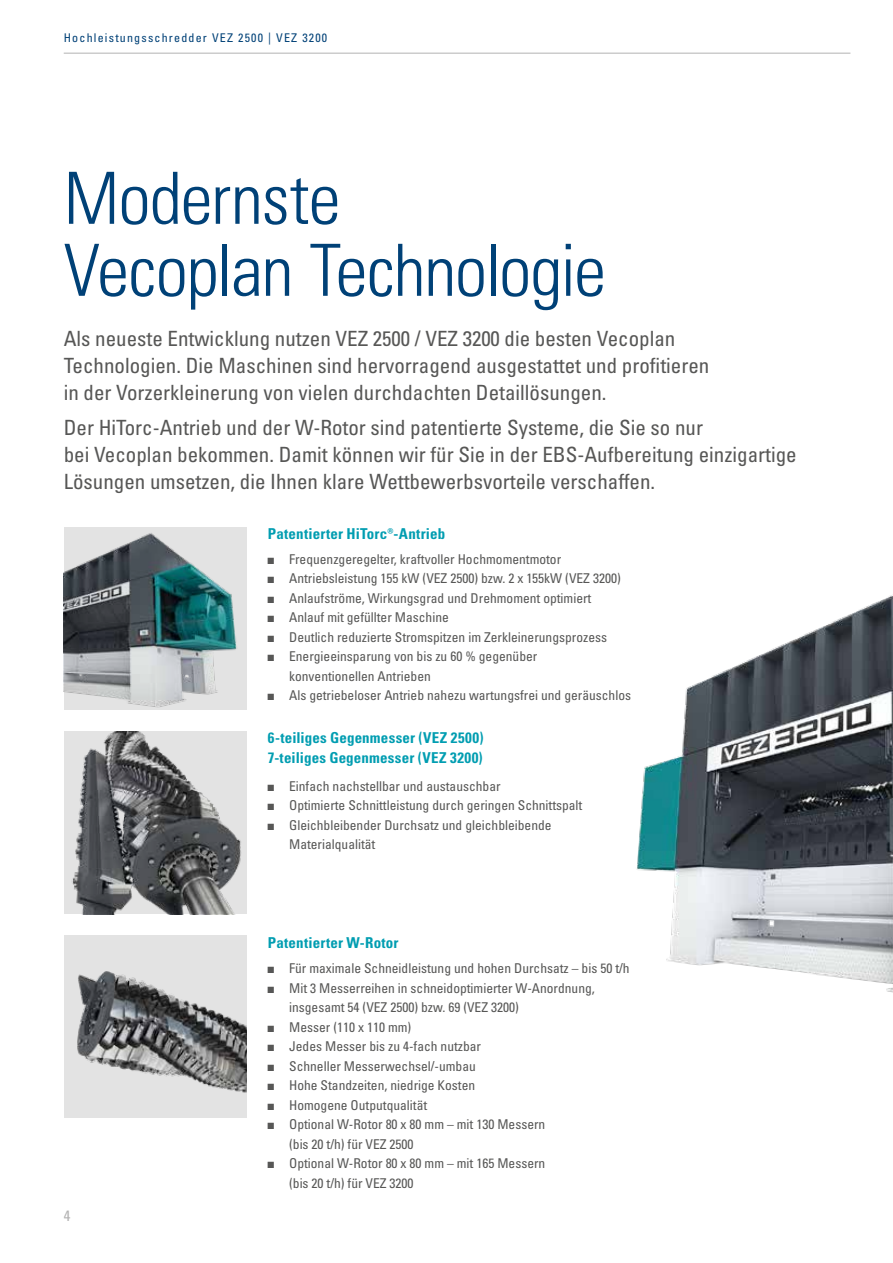
<style>
.page{position:relative;width:893px;height:1263px;background:#fff}
.page>*{position:absolute;margin:0;border:0;box-sizing:border-box;transform-origin:0 0}
.t1{font:300 condensed 72px/72px "Univers LT Pro";letter-spacing:-.02em;color:#004177}
.t2{font:condensed 21px/27px "Univers LT Pro";color:#575756}
.t3{font:700 condensed 15px/19.5px "Univers LT Pro";letter-spacing:.015em;color:#009db1}
.t4{font:condensed 15px "Univers LT Pro";color:#b3b2b2}
.t5{font:condensed 13.5px/19.5px "Univers LT Pro";color:#575756}
.t6{font:condensed 12px "Univers LT Pro";letter-spacing:.1em;color:#004177}
.s1{font-family:"Arial Narrow";font-stretch:normal}
</style>
<div class="page">
<img style="left:64px;top:731px;width:183px;height:183px">
<img style="left:64px;top:935px;width:183px;height:183px">
<img style="left:64px;top:527px;width:183px;height:183px">
<img style="left:637px;top:595px;width:256px;height:398px">
<hr style="left:64px;top:53px;width:786px;height:1px;background:#b3b2b2">
<p class="t6" style="left:64px;top:30px;width:265px">Hochleistungsschredder VEZ 2500 | VEZ 3200</p>
<h1 class="t1" style="left:64px;top:158px;width:544px">Modernste<br>Vecoplan Technologie</h1>
<h2 class="t2" style="left:64px;top:324px;width:647px">Als neueste Entwicklung nutzen VEZ 2500 / VEZ 3200 die besten Vecoplan<br>Technologien. Die Maschinen sind hervorragend ausgestattet und profitieren in der Vorzerkleinerung von vielen durchdachten Detaillösungen.</h2>
<h2 class="t2" style="left:64px;top:414px;width:734px">Der HiTorc-Antrieb und der W-Rotor sind patentierte Systeme, die Sie so nur<br>bei Vecoplan bekommen. Damit können wir für Sie in der EBS-Aufbereitung einzigartige<br>Lösungen umsetzen, die Ihnen klare Wettbewerbsvorteile verschaffen.</h2>
<p class="t3" style="left:268px;top:524px;width:179px">Patentierter HiTorc®-Antrieb</p>
<p class="t5" style="left:268px;top:549px;width:295px"><span class="s1">■</span> Frequenzgeregelter, kraftvoller Hochmomentmotor</p>
<p class="t5" style="left:268px;top:568px;width:354px"><span class="s1">■</span> Antriebsleistung 155 kW (VEZ 2500) bzw. 2 x 155kW (VEZ 3200)</p>
<p class="t5" style="left:268px;top:588px;width:325px"><span class="s1">■</span> Anlaufströme, Wirkungsgrad und Drehmoment optimiert</p>
<p class="t5" style="left:268px;top:607px;width:182px"><span class="s1">■</span> Anlauf mit gefüllter Maschine</p>
<p class="t5" style="left:268px;top:627px;width:341px"><span class="s1">■</span> Deutlich reduzierte Stromspitzen im Zerkleinerungsprozess</p>
<p class="t5" style="left:289px;top:646px;width:250px;text-indent:-21px"><span class="s1">■</span> Energieeinsparung von bis zu 60 % gegenüber konventionellen Antrieben</p>
<p class="t5" style="left:268px;top:685px;width:365px"><span class="s1">■</span> Als getriebeloser Antrieb nahezu wartungsfrei und geräuschlos</p>
<p class="t3" style="left:268px;top:728px;width:217px">6-teiliges Gegenmesser (VEZ 2500)<br>7-teiliges Gegenmesser (VEZ 3200)</p>
<p class="t5" style="left:268px;top:776px;width:234px"><span class="s1">■</span> Einfach nachstellbar und austauschbar</p>
<p class="t5" style="left:268px;top:795px;width:316px"><span class="s1">■</span> Optimierte Schnittleistung durch geringen Schnittspalt</p>
<p class="t5" style="left:289px;top:815px;width:264px;text-indent:-21px"><span class="s1">■</span> Gleichbleibender Durchsatz und gleichbleibende<br>Materialqualität</p>
<p class="t4" style="left:64px;top:1206px;width:8px">4</p>
<p class="t3" style="left:268px;top:932px;width:132px">Patentierter W-Rotor</p>
<p class="t5" style="left:268px;top:958px;width:363px"><span class="s1">■</span> Für maximale Schneidleistung und hohen Durchsatz – bis 50 t/h</p>
<p class="t5" style="left:289px;top:978px;width:307px;text-indent:-21px"><span class="s1">■</span> Mit 3 Messerreihen in schneidoptimierter W-Anordnung, insgesamt 54 (VEZ 2500) bzw. 69 (VEZ 3200)</p>
<p class="t5" style="left:268px;top:1017px;width:145px"><span class="s1">■</span> Messer (110 x 110 mm)</p>
<p class="t5" style="left:268px;top:1036px;width:215px"><span class="s1">■</span> Jedes Messer bis zu 4-fach nutzbar</p>
<p class="t5" style="left:268px;top:1056px;width:209px"><span class="s1">■</span> Schneller Messerwechsel/-umbau</p>
<p class="t5" style="left:268px;top:1075px;width:209px"><span class="s1">■</span> Hohe Standzeiten, niedrige Kosten</p>
<p class="t5" style="left:268px;top:1095px;width:161px"><span class="s1">■</span> Homogene Outputqualität</p>
<p class="t5" style="left:289px;top:1114px;width:258px;text-indent:-21px"><span class="s1">■</span> Optional W-Rotor 80 x 80 mm – mit 130 Messern (bis 20 t/h) für VEZ 2500</p>
<p class="t5" style="left:289px;top:1153px;width:258px;text-indent:-21px"><span class="s1">■</span> Optional W-Rotor 80 x 80 mm – mit 165 Messern (bis 20 t/h) für VEZ 3200</p>
</div>
